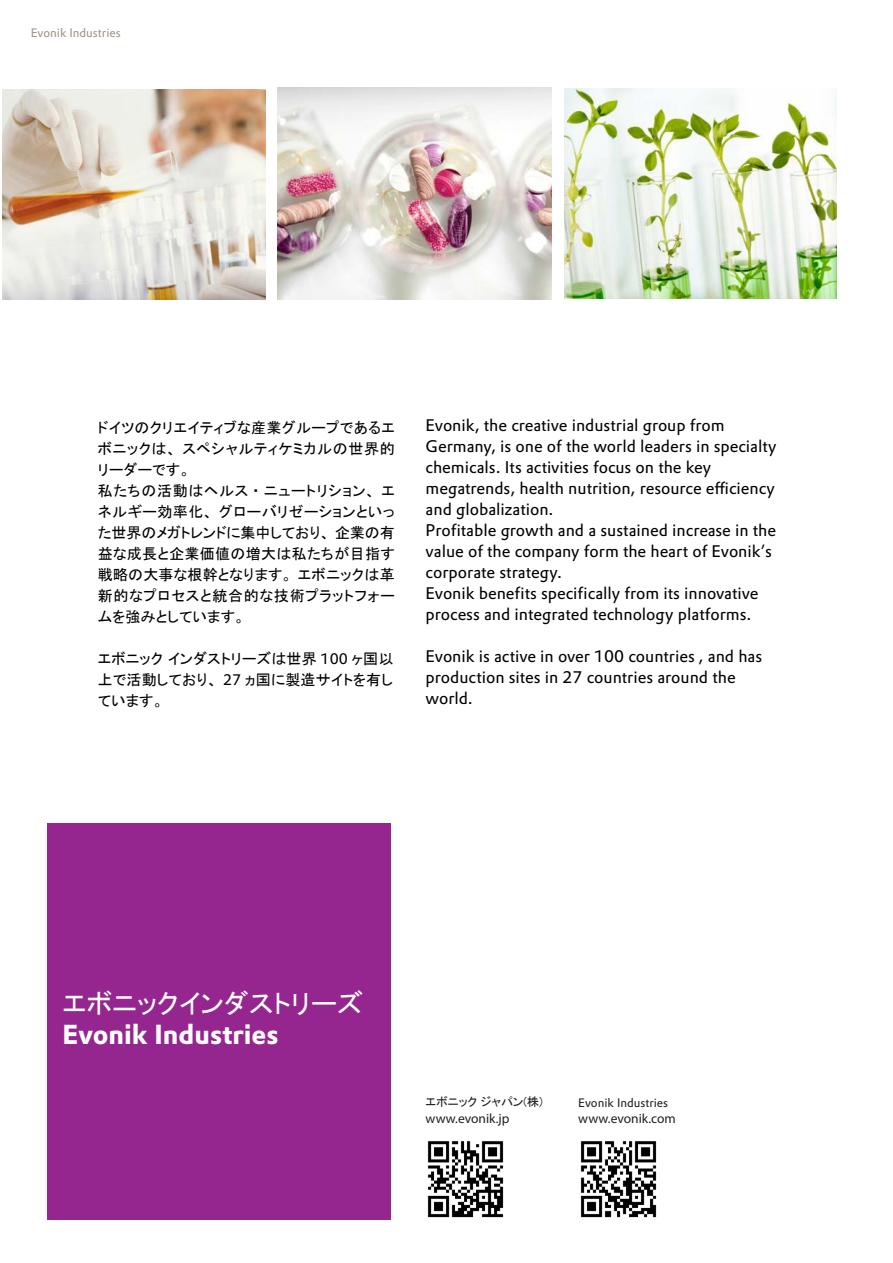
<style>
.page{position:relative;width:893px;height:1263px;background:#fff}
.page>*{position:absolute;margin:0;border:0;box-sizing:border-box;transform-origin:0 0}
.t1{font:700 27px "Evonik Prokyon";color:#fff}
.t2{font:27px "MS P Gothic";color:#fff}
.t3{font:16.5px/21px "Evonik Prokyon";color:#000}
.t4{font:15px/21px "MS P Gothic";letter-spacing:.02em;color:#000;text-align:justify}
.t5{font:13.5px "Myriad Pro";color:#231f20}
.t6{font:12px "Evonik Prokyon";color:#a09386}
.t7{font:12px "Evonik Prokyon";color:#231f20}
.t8{font:12px "MS P Gothic";color:#231f20}
.s1{font-family:"Evonik Prokyon"}
</style>
<div class="page">
<img style="left:3px;top:89px;width:263px;height:211px">
<div style="left:48px;top:824px;width:343px;height:396px;background:#95268f"></div>
<img style="left:277px;top:87px;width:274px;height:212px">
<img style="left:564px;top:88px;width:273px;height:211px">
<img style="left:427px;top:1141px;width:77px;height:77px">
<img style="left:580px;top:1141px;width:77px;height:77px">
<p class="t6" style="left:31px;top:24px;width:91px">Evonik Industries</p>
<p class="t4" style="left:98px;top:417px;width:298px">ドイツのクリエイティブな産業グループであるエボニックは、スペシャルティケミカルの世界的リーダーです。</p>
<p class="t4" style="left:98px;top:480px;width:299px">私たちの活動はヘルス・ニュートリション、エネルギー効率化、グローバリゼーションといった世界のメガトレンドに集中しており、企業の有益な成長と企業価値の増大は私たちが目指す戦略の大事な根幹となります。エボニックは革新的なプロセスと統合的な技術プラットフォームを強みとしています。</p>
<p class="t4" style="left:98px;top:648px;width:297px">エボニック インダストリーズは世界 <span class="s1">100</span> ヶ国以上で活動しており、 <span class="s1">27</span> ヵ国に製造サイトを有しています。</p>
<p class="t3" style="left:426px;top:414px;width:352px">Evonik, the creative industrial group from Germany, is one of the world leaders in specialty chemicals. Its activities focus on the key megatrends, health nutrition, resource efficiency and globalization.</p>
<p class="t3" style="left:426px;top:519px;width:352px">Profitable growth and a sustained increase in the value of the company form the heart of Evonik’s corporate strategy.</p>
<p class="t3" style="left:426px;top:582px;width:334px">Evonik benefits specifically from its innovative process and integrated technology platforms.</p>
<p class="t3" style="left:426px;top:645px;width:338px">Evonik is active in over 100 countries , and has production sites in 27 countries around the world.</p>
<p class="t2" style="left:63px;top:990px;width:302px">エボニックインダストリーズ</p>
<p class="t1" style="left:63px;top:1013px;width:218px">Evonik Industries</p>
<p class="t8" style="left:426px;top:1096px;width:119px">エボニック ジャパン(株)</p>
<p class="t5" style="left:426px;top:1110px;width:85px">www.evonik.jp</p>
<p class="t7" style="left:578px;top:1094px;width:91px">Evonik Industries</p>
<p class="t5" style="left:578px;top:1110px;width:99px">www.evonik.com</p>
</div>
